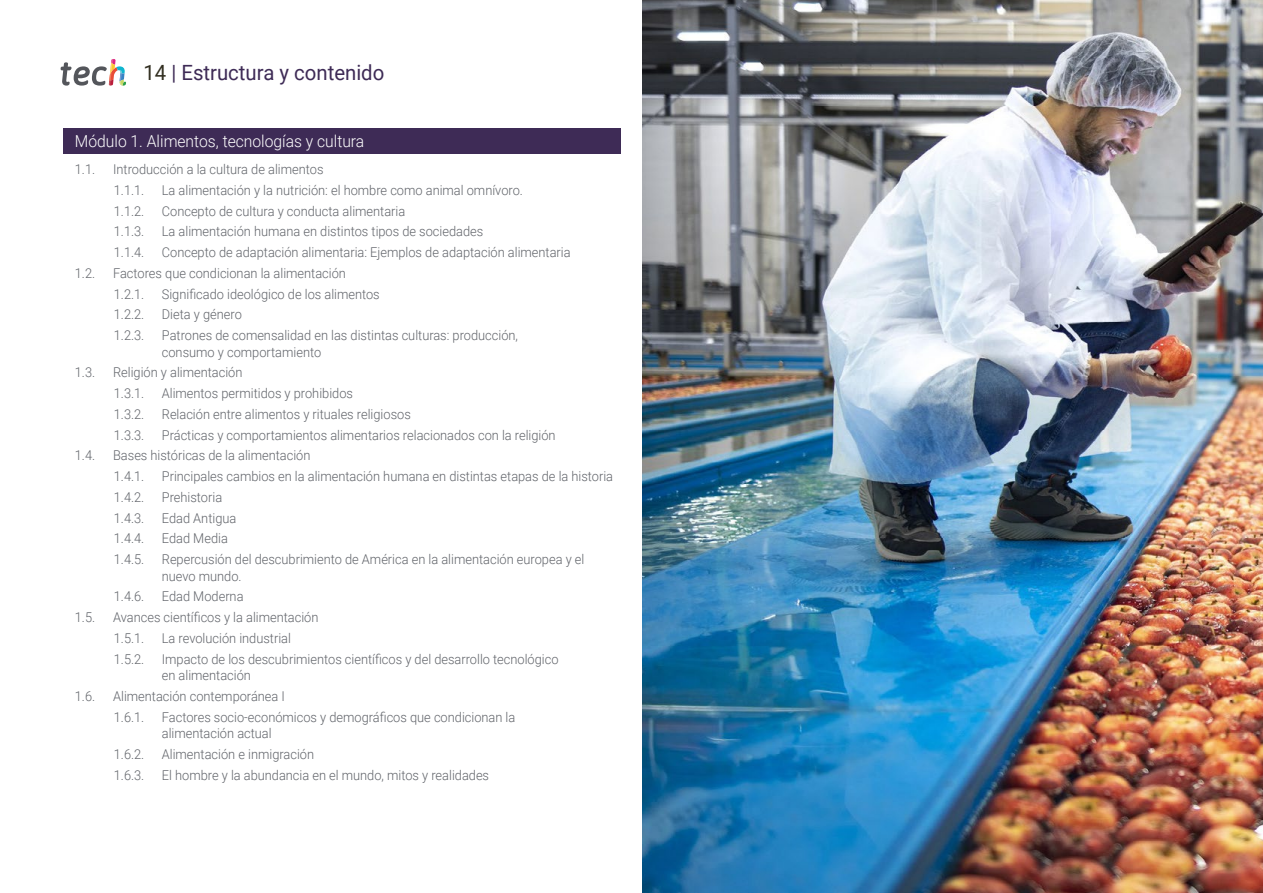
<style>
.page{position:relative;width:1263px;height:893px;background:#fff}
.page>*{position:absolute;margin:0;border:0;box-sizing:border-box;transform-origin:0 0}
.t1{font:21px "Roboto";color:#3e2b56}
.t2{font:300 16.5px "Roboto";color:#fff;scale:.95 1}
.t3{font:300 13.5px/20.7px "Roboto";color:#61646a;scale:.95 1}
.s1{color:#312e20}
</style>
<div class="page">
<div style="left:64px;top:128px;width:557px;height:25px;background:#3e2b56"></div>
<img style="left:642px;top:0;width:621px;height:893px">
<svg style="left:61px;top:59px;width:65px;height:27px"></svg>
<h1 class="t1" style="left:144px;top:57px;width:242px"><span class="s1">14</span> | Estructura y contenido</h1>
<p class="t2" style="left:75px;top:130px;width:306px">Módulo 1. Alimentos, tecnologías y cultura</p>
<p class="t3" style="left:75px;top:158px;width:23px">1.1.</p>
<p class="t3" style="left:113px;top:158px;width:223px">Introducción a la cultura de alimentos<br>1.1.1.</p>
<p class="t3" style="left:162px;top:179px;width:382px">La alimentación y la nutrición: el hombre como animal omnívoro.</p>
<p class="t3" style="left:114px;top:200px;width:34px">1.1.2.</p>
<p class="t3" style="left:162px;top:200px;width:258px">Concepto de cultura y conducta alimentaria</p>
<p class="t3" style="left:114px;top:221px;width:34px">1.1.3.</p>
<p class="t3" style="left:162px;top:221px;width:340px">La alimentación humana en distintos tipos de sociedades</p>
<p class="t3" style="left:114px;top:241px;width:34px">1.1.4.</p>
<p class="t3" style="left:162px;top:241px;width:432px">Concepto de adaptación alimentaria: Ejemplos de adaptación alimentaria</p>
<p class="t3" style="left:75px;top:262px;width:23px">1.2.</p>
<p class="t3" style="left:113px;top:262px;width:247px">Factores que condicionan la alimentación<br>1.2.1.</p>
<p class="t3" style="left:162px;top:283px;width:231px">Significado ideológico de los alimentos</p>
<p class="t3" style="left:114px;top:304px;width:34px">1.2.2.</p>
<p class="t3" style="left:162px;top:304px;width:86px">Dieta y género</p>
<p class="t3" style="left:114px;top:324px;width:34px">1.2.3.</p>
<p class="t3" style="left:162px;top:327px;width:376px;line-height:16.5px">Patrones de comensalidad en las distintas culturas: producción, consumo y comportamiento</p>
<p class="t3" style="left:75px;top:362px;width:23px">1.3.</p>
<p class="t3" style="left:113px;top:362px;width:138px">Religión y alimentación<br>1.3.1.</p>
<p class="t3" style="left:162px;top:382px;width:203px">Alimentos permitidos y prohibidos</p>
<p class="t3" style="left:114px;top:403px;width:34px">1.3.2.</p>
<p class="t3" style="left:162px;top:403px;width:264px">Relación entre alimentos y rituales religiosos</p>
<p class="t3" style="left:114px;top:424px;width:34px">1.3.3.</p>
<p class="t3" style="left:162px;top:424px;width:416px">Prácticas y comportamientos alimentarios relacionados con la religión</p>
<p class="t3" style="left:75px;top:445px;width:23px">1.4.</p>
<p class="t3" style="left:113px;top:445px;width:209px">Bases históricas de la alimentación<br>1.4.1.</p>
<p class="t3" style="left:162px;top:465px;width:477px">Principales cambios en la alimentación humana en distintas etapas de la historia</p>
<p class="t3" style="left:114px;top:486px;width:34px">1.4.2.</p>
<p class="t3" style="left:162px;top:486px;width:65px">Prehistoria</p>
<p class="t3" style="left:114px;top:507px;width:34px">1.4.3.</p>
<p class="t3" style="left:162px;top:507px;width:80px">Edad Antigua</p>
<p class="t3" style="left:114px;top:528px;width:34px">1.4.4.</p>
<p class="t3" style="left:162px;top:528px;width:71px">Edad Media</p>
<p class="t3" style="left:114px;top:548px;width:34px">1.4.5.</p>
<p class="t3" style="left:162px;top:551px;width:446px;line-height:16.5px">Repercusión del descubrimiento de América en la alimentación europea y el nuevo mundo.</p>
<p class="t3" style="left:114px;top:586px;width:34px">1.4.6.</p>
<p class="t3" style="left:162px;top:586px;width:87px">Edad Moderna</p>
<p class="t3" style="left:75px;top:606px;width:23px">1.5.</p>
<p class="t3" style="left:113px;top:606px;width:218px">Avances científicos y la alimentación<br>1.5.1.</p>
<p class="t3" style="left:162px;top:627px;width:137px">La revolución industrial</p>
<p class="t3" style="left:114px;top:648px;width:34px">1.5.2.</p>
<p class="t3" style="left:162px;top:650px;width:419px;line-height:16.5px">Impacto de los descubrimientos científicos y del desarrollo tecnológico en alimentación</p>
<p class="t3" style="left:75px;top:685px;width:23px">1.6.</p>
<p class="t3" style="left:113px;top:685px;width:182px">Alimentación contemporánea I<br>1.6.1.</p>
<p class="t3" style="left:162px;top:708px;width:374px;line-height:16.5px">Factores socio-económicos y demográficos que condicionan la alimentación actual</p>
<p class="t3" style="left:114px;top:743px;width:34px">1.6.2.</p>
<p class="t3" style="left:162px;top:743px;width:162px">Alimentación e inmigración</p>
<p class="t3" style="left:114px;top:764px;width:34px">1.6.3.</p>
<p class="t3" style="left:162px;top:764px;width:346px">El hombre y la abundancia en el mundo, mitos y realidades</p>
</div>
